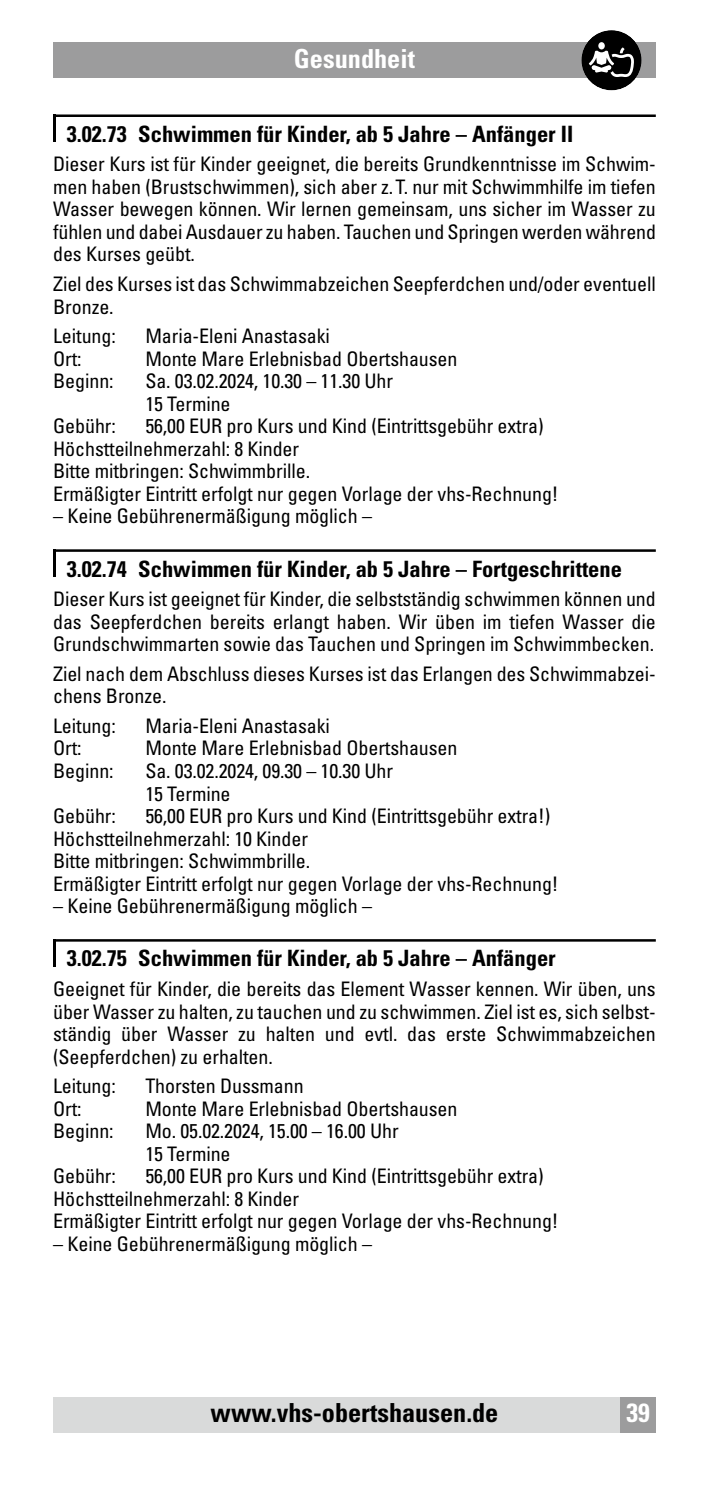
<style>
.page{position:relative;width:709px;height:1489px;background:#fff}
.page>*{position:absolute;margin:0;border:0;box-sizing:border-box;transform-origin:0 0}
.t1{font:700 condensed 26.25px "Univers LT Std";color:#000}
.t2{font:700 condensed 26.25px "Univers LT Std";color:#fff}
.t3{font:700 condensed 22.5px "Univers LT Std";color:#000}
.t4{font:condensed 20px/22.5px "Univers LT Std";letter-spacing:-.005em;color:#000}
</style>
<div class="page">
<div style="left:53px;top:1396px;width:603px;height:35px;background:#d9dada"></div>
<div style="left:620px;top:1396px;width:36px;height:35px;background:#9c9c9d"></div>
<div style="left:53px;top:43px;width:603px;height:35px;background:#9c9c9d"></div>
<div style="left:581px;top:30px;width:60px;height:60px;background:#000;border-radius:50%"></div>
<div style="left:598px;top:42px;width:7px;height:7px;background:#fff;border-radius:50%"></div>
<svg style="left:589px;top:48px;width:45px;height:29px"></svg>
<hr style="left:53px;top:114px;width:603px;height:3px;background:#000">
<hr style="left:53px;top:549px;width:603px;height:3px;background:#000">
<hr style="left:53px;top:939px;width:603px;height:2px;background:#000">
<hr style="left:53px;top:114px;width:3px;height:28px;background:#000">
<hr style="left:53px;top:549px;width:3px;height:27px;background:#000">
<hr style="left:53px;top:939px;width:3px;height:27px;background:#000">
<h1 class="t2" style="left:294px;top:43px;width:123px">Gesundheit</h1>
<p class="t3" style="left:67px;top:120px;width:508px">3.02.73 Schwimmen für Kinder, ab 5 Jahre – Anfänger II</p>
<p class="t4" style="left:53px;top:153px;width:604px;text-align:justify">Dieser Kurs ist für Kinder geeignet, die bereits Grundkenntnisse im Schwim&shy;men haben (Brustschwimmen), sich aber z.T. nur mit Schwimmhilfe im tiefen Wasser bewegen können. Wir lernen gemeinsam, uns sicher im Wasser zu fühlen und dabei Ausdauer zu haben. Tauchen und Springen werden während des Kurses geübt.</p>
<p class="t4" style="left:53px;top:272px;width:604px">Ziel des Kurses ist das Schwimmabzeichen Seepferdchen und/oder eventuell<br>Bronze.</p>
<p class="t4" style="left:53px;top:324px;width:64px">Leitung:</p>
<p class="t4" style="left:145px;top:324px;width:186px">Maria-Eleni Anastasaki</p>
<p class="t4" style="left:53px;top:347px;width:30px">Ort:</p>
<p class="t4" style="left:145px;top:347px;width:314px">Monte Mare Erlebnisbad Obertshausen</p>
<p class="t4" style="left:53px;top:369px;width:62px">Beginn:</p>
<p class="t4" style="left:145px;top:369px;width:249px">Sa. 03.02.2024, 10.30 – 11.30 Uhr<br>15 Termine</p>
<p class="t4" style="left:53px;top:414px;width:64px">Gebühr:</p>
<p class="t4" style="left:53px;top:414px;width:507px;text-indent:92px">56,00 EUR pro Kurs und Kind (Eintrittsgebühr extra)<br>Höchstteilnehmerzahl: 8 Kinder<br>Bitte mitbringen: Schwimmbrille.<br>Ermäßigter Eintritt erfolgt nur gegen Vorlage der vhs-Rechnung!</p>
<p class="t4" style="left:53px;top:504px;width:320px">– Keine Gebührenermäßigung möglich –</p>
<p class="t3" style="left:67px;top:555px;width:556px">3.02.74 Schwimmen für Kinder, ab 5 Jahre – Fortgeschrittene</p>
<p class="t4" style="left:53px;top:587px;width:604px;text-align:justify">Dieser Kurs ist geeignet für Kinder, die selbstständig schwimmen können und das Seepferdchen bereits erlangt haben. Wir üben im tiefen Wasser die Grundschwimmarten sowie das Tauchen und Springen im Schwimmbecken.</p>
<p class="t4" style="left:53px;top:662px;width:604px">Ziel nach dem Abschluss dieses Kurses ist das Erlangen des Schwimmabzei&shy;chens Bronze.</p>
<p class="t4" style="left:53px;top:714px;width:64px">Leitung:</p>
<p class="t4" style="left:145px;top:714px;width:186px">Maria-Eleni Anastasaki</p>
<p class="t4" style="left:53px;top:736px;width:30px">Ort:</p>
<p class="t4" style="left:145px;top:736px;width:314px">Monte Mare Erlebnisbad Obertshausen</p>
<p class="t4" style="left:53px;top:759px;width:62px">Beginn:</p>
<p class="t4" style="left:145px;top:759px;width:249px">Sa. 03.02.2024, 09.30 – 10.30 Uhr<br>15 Termine</p>
<p class="t4" style="left:53px;top:804px;width:64px">Gebühr:</p>
<p class="t4" style="left:53px;top:804px;width:507px;text-indent:92px">56,00 EUR pro Kurs und Kind (Eintrittsgebühr extra!)<br>Höchstteilnehmerzahl: 10 Kinder<br>Bitte mitbringen: Schwimmbrille.<br>Ermäßigter Eintritt erfolgt nur gegen Vorlage der vhs-Rechnung!</p>
<p class="t4" style="left:53px;top:894px;width:320px">– Keine Gebührenermäßigung möglich –</p>
<p class="t3" style="left:67px;top:944px;width:490px">3.02.75 Schwimmen für Kinder, ab 5 Jahre – Anfänger</p>
<p class="t4" style="left:53px;top:977px;width:604px;text-align:justify">Geeignet für Kinder, die bereits das Element Wasser kennen. Wir üben, uns über Wasser zu halten, zu tauchen und zu schwimmen. Ziel ist es, sich selbst&shy;ständig über Wasser zu halten und evtl. das erste Schwimmabzeichen (Seepferdchen) zu erhalten.</p>
<p class="t4" style="left:53px;top:1074px;width:64px">Leitung:</p>
<p class="t4" style="left:145px;top:1074px;width:160px">Thorsten Dussmann</p>
<p class="t4" style="left:53px;top:1096px;width:30px">Ort:</p>
<p class="t4" style="left:145px;top:1096px;width:314px">Monte Mare Erlebnisbad Obertshausen</p>
<p class="t4" style="left:53px;top:1119px;width:62px">Beginn:</p>
<p class="t4" style="left:145px;top:1119px;width:255px">Mo. 05.02.2024, 15.00 – 16.00 Uhr<br>15 Termine</p>
<p class="t4" style="left:53px;top:1164px;width:64px">Gebühr:</p>
<p class="t4" style="left:53px;top:1164px;width:507px;text-indent:92px">56,00 EUR pro Kurs und Kind (Eintrittsgebühr extra)<br>Höchstteilnehmerzahl: 8 Kinder<br>Ermäßigter Eintritt erfolgt nur gegen Vorlage der vhs-Rechnung!</p>
<p class="t4" style="left:53px;top:1231px;width:320px">– Keine Gebührenermäßigung möglich –</p>
<h1 class="t1" style="left:210px;top:1396px;width:289px">www.vhs-obertshausen.de</h1>
<h1 class="t2" style="left:626px;top:1396px;width:25px">39</h1>
</div>
